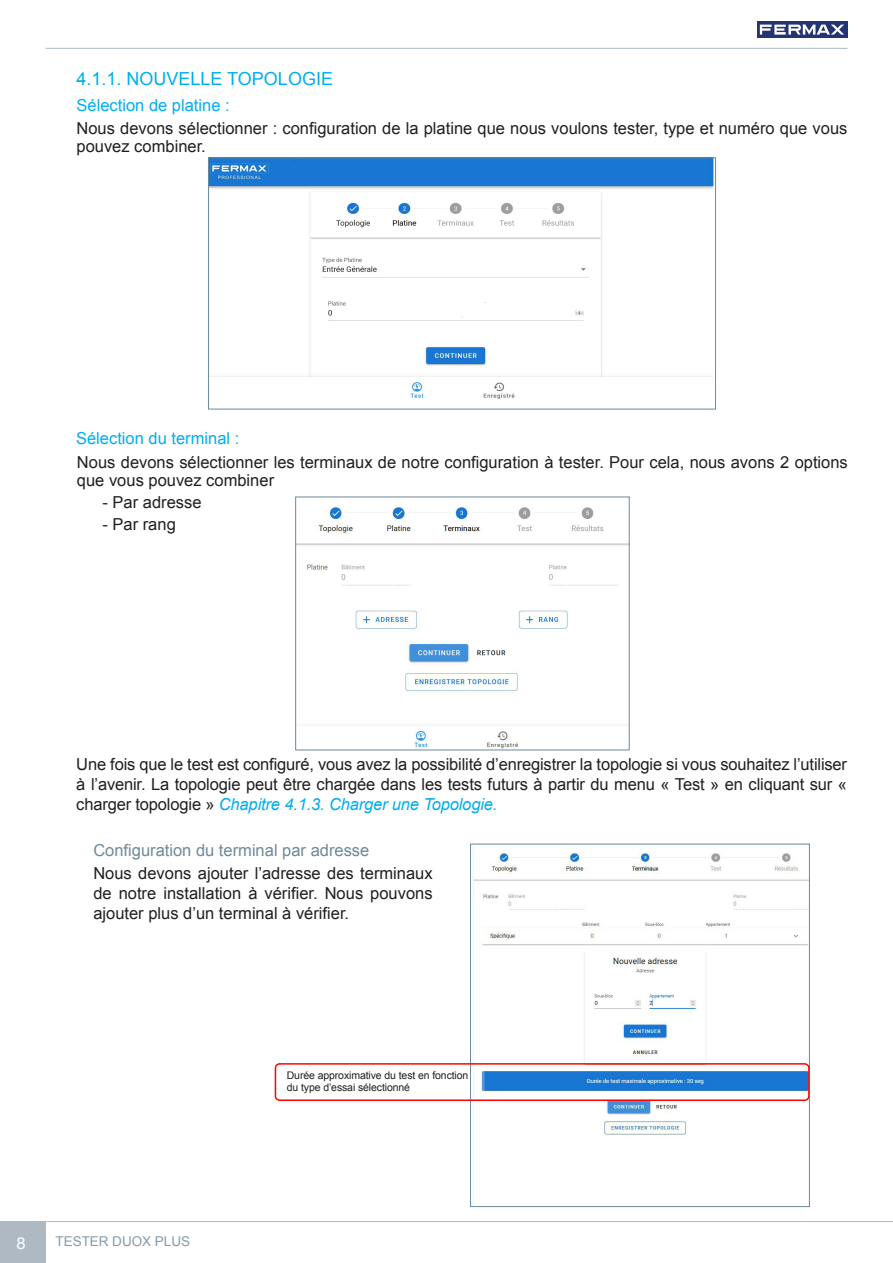
<style>
.page{position:relative;width:893px;height:1263px;background:#fff}
.page>*{position:absolute;margin:0;border:0;box-sizing:border-box;transform-origin:0 0}
.NOTAS{font:18px "Arial";color:#00aeef}
.NOTAS-2{font:16.5px/19.8px "Arial";color:#231f20}
.NOTAS-3{font:16.5px "Arial";color:#00aeef}
.NOTAS-4{font:16.5px "Arial";color:#6d899a}
.t1{font:16.5px "Helvetica Neue";color:#fff}
.t2{font:13.5px "Arial";color:#869aa9}
.t3{font:10.5px/12px "Arial";letter-spacing:-.01em;color:#231f20}
.s1{font-style:italic;color:#00aeef}
</style>
<div class="page">
<div style="left:0;top:1221px;width:45px;height:42px;background:#aeb9c4"></div>
<hr style="left:0;top:1221px;width:893px;height:1px;background:#aeb9c4">
<hr style="left:45px;top:48px;width:802px;height:1px;background:#aeb9c4">
<div style="left:756px;top:21px;width:91px;height:17px;background:#243374"></div>
<svg style="left:760px;top:25px;width:84px;height:10px"></svg>
<img style="left:297px;top:507px;width:330px;height:241px">
<img style="left:210px;top:160px;width:504px;height:239px">
<div style="left:208px;top:158px;width:508px;height:251px;border:1px solid #6d899a"></div>
<img style="left:473px;top:847px;width:335px;height:358px">
<div style="left:470px;top:844px;width:340px;height:363px;border:1px solid #6d899a"></div>
<div style="left:275px;top:1063px;width:535px;height:38px;border:2px solid #f00;border-radius:4px"></div>
<p class="NOTAS" style="left:77px;top:67px;width:258px">4.1.1. NOUVELLE TOPOLOGIE</p>
<p class="NOTAS-3" style="left:77px;top:94px;width:155px">Sélection de platine :</p>
<p class="NOTAS-2" style="left:77px;top:120px;width:772px;line-height:18px">Nous devons sélectionner : configuration de la platine que nous voulons tester, type et numéro que vous pouvez combiner.</p>
<p class="NOTAS-3" style="left:76px;top:427px;width:165px">Sélection du terminal :</p>
<p class="NOTAS-2" style="left:77px;top:453px;width:772px;line-height:18px">Nous devons sélectionner les terminaux de notre configuration à tester. Pour cela, nous avons 2 options que vous pouvez combiner</p>
<p class="NOTAS-2" style="left:102px;top:492px;width:101px">- Par adresse</p>
<p class="NOTAS-2" style="left:102px;top:514px;width:75px">- Par rang</p>
<p class="NOTAS-2" style="left:76px;top:755px;width:772px;text-align:justify">Une fois que le test est configuré, vous avez la possibilité d’enregistrer la topologie si vous souhaitez l’utiliser à l’avenir. La topologie peut être chargée dans les tests futurs à partir du menu « Test » en cliquant sur « charger topologie » <span class="s1">Chapitre 4.1.3. Charger une Topologie.</span></p>
<p class="NOTAS-4" style="left:93px;top:839px;width:278px">Configuration du terminal par adresse</p>
<p class="NOTAS-2" style="left:93px;top:863px;width:341px;text-align:justify">Nous devons ajouter l’adresse des terminaux de notre installation à vérifier. Nous pouvons ajouter plus d’un terminal à vérifier.</p>
<p class="t1" style="left:17px;top:1233px;width:11px">8</p>
<p class="t2" style="left:55px;top:1232px;width:136px">TESTER DUOX PLUS</p>
<p class="t3" style="left:287px;top:1070px;width:183px">Durée approximative du test en fonction du type d’essai sélectionné</p>
</div>
